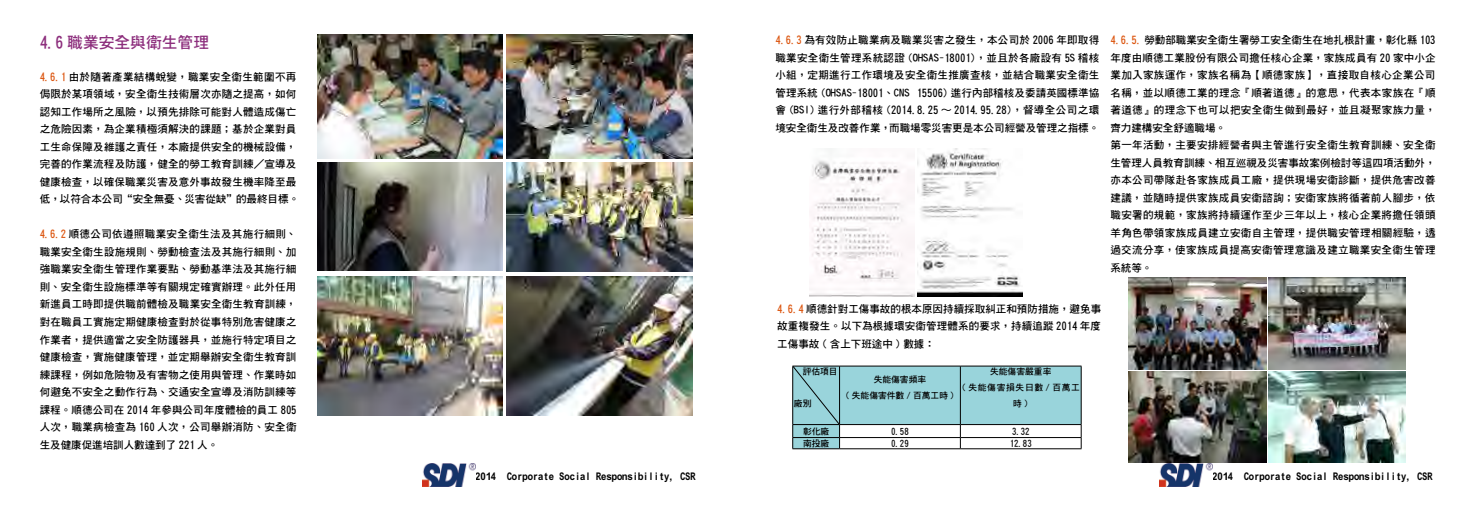
<style>
.page{position:relative;width:1474px;height:521px;background:#fff}
.page>*{position:absolute;margin:0;border:0;box-sizing:border-box;transform-origin:0 0}
.t1{font:15.75px "DF Hei W7 WIN BF";color:#8d2f7d}
.t2{font:10.5px/17.5px "DF Hei W7 WIN BF";letter-spacing:.02em;color:#000;text-align:justify}
.t3{font:10.5px "DF Hei XB WIN BF";color:#000}
.t4{font:8.75px/15.8px "DF Hei W7 WIN BF";color:#000;text-align:center}
.t5{font:8.75px/15.8px "DF Hei W7 WIN BF";letter-spacing:.08em;color:#000;text-align:center}
.s1{color:#dc5610}
</style>
<div class="page">
<img style="left:422px;top:464px;width:53px;height:23px">
<img style="left:1159px;top:464px;width:53px;height:23px">
<img style="left:317px;top:35px;width:186px;height:123px">
<img style="left:507px;top:35px;width:185px;height:123px">
<img style="left:318px;top:163px;width:184px;height:108px">
<img style="left:507px;top:163px;width:185px;height:108px">
<img style="left:507px;top:276px;width:185px;height:139px">
<img style="left:317px;top:276px;width:185px;height:139px">
<img style="left:809px;top:149px;width:105px;height:148px">
<img style="left:917px;top:149px;width:105px;height:148px">
<svg style="left:792px;top:366px;width:289px;height:83px"></svg>
<img style="left:1128px;top:277px;width:138px;height:92px">
<img style="left:1268px;top:277px;width:137px;height:92px">
<img style="left:1128px;top:371px;width:138px;height:92px">
<img style="left:1268px;top:371px;width:137px;height:91px">
<h1 class="t1" style="left:40px;top:35px;width:171px">4.6 職業安全與衛生管理</h1>
<p class="t2" style="left:40px;top:68px;width:261px;text-align:left"><span class="s1">4.6.1</span> 由於隨著產業結構蛻變，職業安全衛生範圍不再侷限於某項領域，安全衛生技術層次亦隨之提高，如何認知工作場所之風險，以預先排除可能對人體造成傷亡之危險因素，為企業積極須解決的課題；基於企業對員工生命保障及維護之責任，本廠提供安全的機械設備，完善的作業流程及防護，健全的勞工教育訓練／宣導及健康檢查，以確保職業災害及意外事故發生機率降至最低，以符合本公司“安全無憂、災害從缺”的最終目標。</p>
<p class="t2" style="left:40px;top:225px;width:258px"><span class="s1">4.6.2</span> 順德公司依遵照職業安全衛生法及其施行細則、職業安全衛生設施規則、勞動檢查法及其施行細則、加強職業安全衛生管理作業要點、勞動基準法及其施行細則、安全衛生設施標準等有關規定確實辦理。此外任用新進員工時即提供職前體檢及職業安全衛生教育訓練，對在職員工實施定期健康檢查對於從事特別危害健康之作業者，提供適當之安全防護器具，並施行特定項目之健康檢查，實施健康管理，並定期舉辦安全衛生教育訓練課程，例如危險物及有害物之使用與管理、作業時如何避免不安全之動作行為、交通安全宣導及消防訓練等課程。順德公司在 2014 年參與公司年度體檢的員工 805人次，職業病檢查為 160 人次，公司舉辦消防、安全衛生及健康促進培訓人數達到了 221 人。</p>
<p class="t2" style="left:775px;top:31px;width:325px"><span class="s1">4.6.3</span> 為有效防止職業病及職業災害之發生，本公司於 2006 年即取得職業安全衛生管理系統認證 (OHSAS-18001)，並且於各廠設有 5S 稽核小組，定期進行工作環境及安全衛生推廣查核，並結合職業安全衛生管理系統 (OHSAS-18001、CNS 15506) 進行內部稽核及委請英國標準協會 (BSI) 進行外部稽核 (2014.8.25 ～ 2014.95.28)，督導全公司之環境安全衛生及改善作業，而職場零災害更是本公司經營及管理之指標。</p>
<p class="t2" style="left:1110px;top:31px;width:326px;text-align:left"><span class="s1">4.6.5.</span> 勞動部職業安全衛生署勞工安全衛生在地扎根計畫，彰化縣 103年度由順德工業股份有限公司擔任核心企業，家族成員有 20 家中小企業加入家族運作，家族名稱為【順德家族】，直接取自核心企業公司名稱，並以順德工業的理念『順著道德』的意思，代表本家族在『順著道德』的理念下也可以把安全衛生做到最好，並且凝聚家族力量，齊力建構安全舒適職場。<br>第一年活動，主要安排經營者與主管進行安全衛生教育訓練、安全衛生管理人員教育訓練、相互巡視及災害事故案例檢討等這四項活動外，亦本公司帶隊赴各家族成員工廠，提供現場安衛診斷，提供危害改善建議，並隨時提供家族成員安衛諮詢；安衛家族將循著前人腳步，依職安署的規範，家族將持續運作至少三年以上，核心企業將擔任領頭羊角色帶領家族成員建立安衛自主管理，提供職安管理相關經驗，透過交流分享，使家族成員提高安衛管理意識及建立職業安全衛生管理系統等。</p>
<p class="t2" style="left:777px;top:300px;width:325px"><span class="s1">4.6.4</span> 順德針對工傷事故的根本原因持續採取糾正和預防措施，避免事故重複發生。以下為根據環安衛管理體系的要求，持續追蹤 2014 年度工傷事故 ( 含上下班途中 ) 數據：</p>
<p class="t4" style="left:802px;top:364px;width:36px">評估項目</p>
<p class="t4" style="left:794px;top:395px;width:19px">廠別</p>
<p class="t4" style="left:845px;top:372px;width:111px">失能傷害頻率<br>( 失能傷害件數 / 百萬工時 )</p>
<p class="t5" style="left:961px;top:364px;width:120px">失能傷害嚴重率<br>( 失能傷害損失日數 / 百萬工時)</p>
<p class="t4" style="left:803px;top:423px;width:28px">彰化廠</p>
<p class="t4" style="left:891px;top:423px;width:19px">0.58</p>
<p class="t4" style="left:1012px;top:423px;width:19px">3.32</p>
<p class="t4" style="left:803px;top:435px;width:28px">南投廠</p>
<p class="t4" style="left:891px;top:435px;width:19px">0.29</p>
<p class="t4" style="left:1009px;top:435px;width:23px">12.83</p>
<p class="t3" style="left:475px;top:472px;width:222px">2014 Corporate Social Responsibility, CSR</p>
<p class="t3" style="left:1212px;top:472px;width:222px">2014 Corporate Social Responsibility, CSR</p>
</div>
